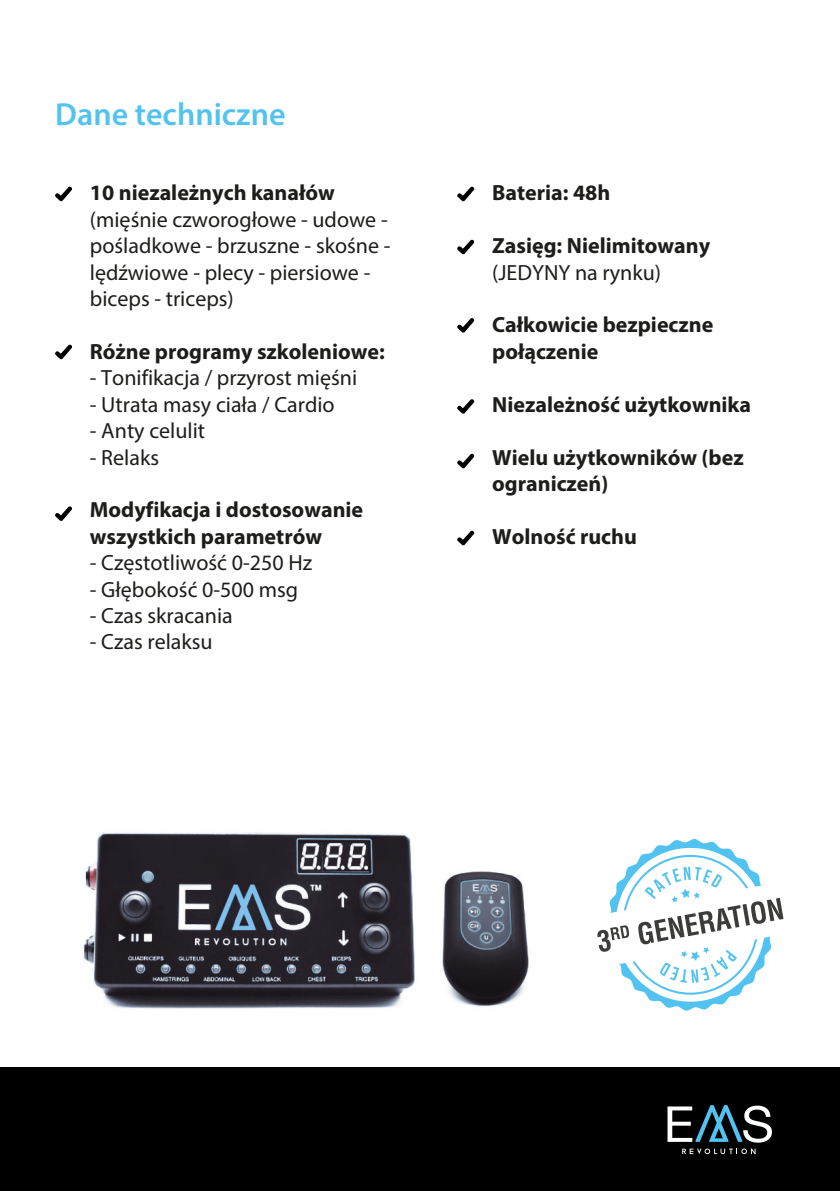
<style>
.page{position:relative;width:840px;height:1191px;background:#fff}
.page>*{position:absolute;margin:0;border:0;box-sizing:border-box;transform-origin:0 0}
.t1{font:600 32px "Myriad Pro";color:#52c3f1}
.t2{font:22px/26.4px "Myriad Pro";color:#1d1d1b}
.t3{font:700 22px/26.4px "Myriad Pro";color:#1d1d1b}
</style>
<div class="page">
<div style="left:0;top:1067px;width:839px;height:124px;background:#000"></div>
<svg style="left:667px;top:1105px;width:104px;height:37px"></svg>
<svg style="left:682px;top:1148px;width:73px;height:6px"></svg>
<svg style="left:55px;top:186px;width:17px;height:16px"></svg>
<svg style="left:457px;top:186px;width:17px;height:16px"></svg>
<svg style="left:457px;top:239px;width:17px;height:16px"></svg>
<svg style="left:457px;top:318px;width:17px;height:15px"></svg>
<svg style="left:457px;top:399px;width:17px;height:15px"></svg>
<svg style="left:457px;top:453px;width:17px;height:16px"></svg>
<svg style="left:457px;top:530px;width:17px;height:15px"></svg>
<svg style="left:55px;top:506px;width:17px;height:15px"></svg>
<svg style="left:55px;top:344px;width:17px;height:15px"></svg>
<svg style="left:597px;top:838px;width:186px;height:172px"></svg>
<img style="left:83px;top:832px;width:446px;height:177px">
<h1 class="t1" style="left:55px;top:94px;width:232px">Dane techniczne</h1>
<p class="t3" style="left:90px;top:179px;width:246px">10 niezależnych kanałów</p>
<p class="t2" style="left:90px;top:206px;width:302px">(mięśnie czworogłowe - udowe - pośladkowe - brzuszne - skośne - lędźwiowe - plecy - piersiowe - biceps - triceps)</p>
<p class="t3" style="left:90px;top:337px;width:296px">Różne programy szkoleniowe:</p>
<p class="t2" style="left:90px;top:364px;width:268px">- Tonifikacja / przyrost mięśni</p>
<p class="t2" style="left:90px;top:391px;width:246px">- Utrata masy ciała / Cardio</p>
<p class="t2" style="left:90px;top:417px;width:117px">- Anty celulit</p>
<p class="t2" style="left:90px;top:443px;width:71px">- Relaks</p>
<p class="t3" style="left:90px;top:496px;width:275px">Modyfikacja i dostosowanie wszystkich parametrów</p>
<p class="t2" style="left:90px;top:549px;width:224px">- Częstotliwość 0-250 Hz</p>
<p class="t2" style="left:90px;top:575px;width:210px">- Głębokość 0-500 msg</p>
<p class="t2" style="left:90px;top:602px;width:144px">- Czas skracania</p>
<p class="t2" style="left:90px;top:628px;width:124px">- Czas relaksu</p>
<p class="t3" style="left:492px;top:179px;width:120px">Bateria: 48h</p>
<p class="t3" style="left:492px;top:232px;width:219px">Zasięg: Nielimitowany</p>
<p class="t2" style="left:492px;top:259px;width:170px">(JEDYNY na rynku)</p>
<p class="t3" style="left:492px;top:311px;width:223px">Całkowicie bezpieczne połączenie</p>
<p class="t3" style="left:492px;top:390px;width:260px">Niezależność użytkownika</p>
<p class="t3" style="left:492px;top:443px;width:253px">Wielu użytkowników (bez ograniczeń)</p>
<p class="t3" style="left:492px;top:522px;width:146px">Wolność ruchu</p>
</div>
